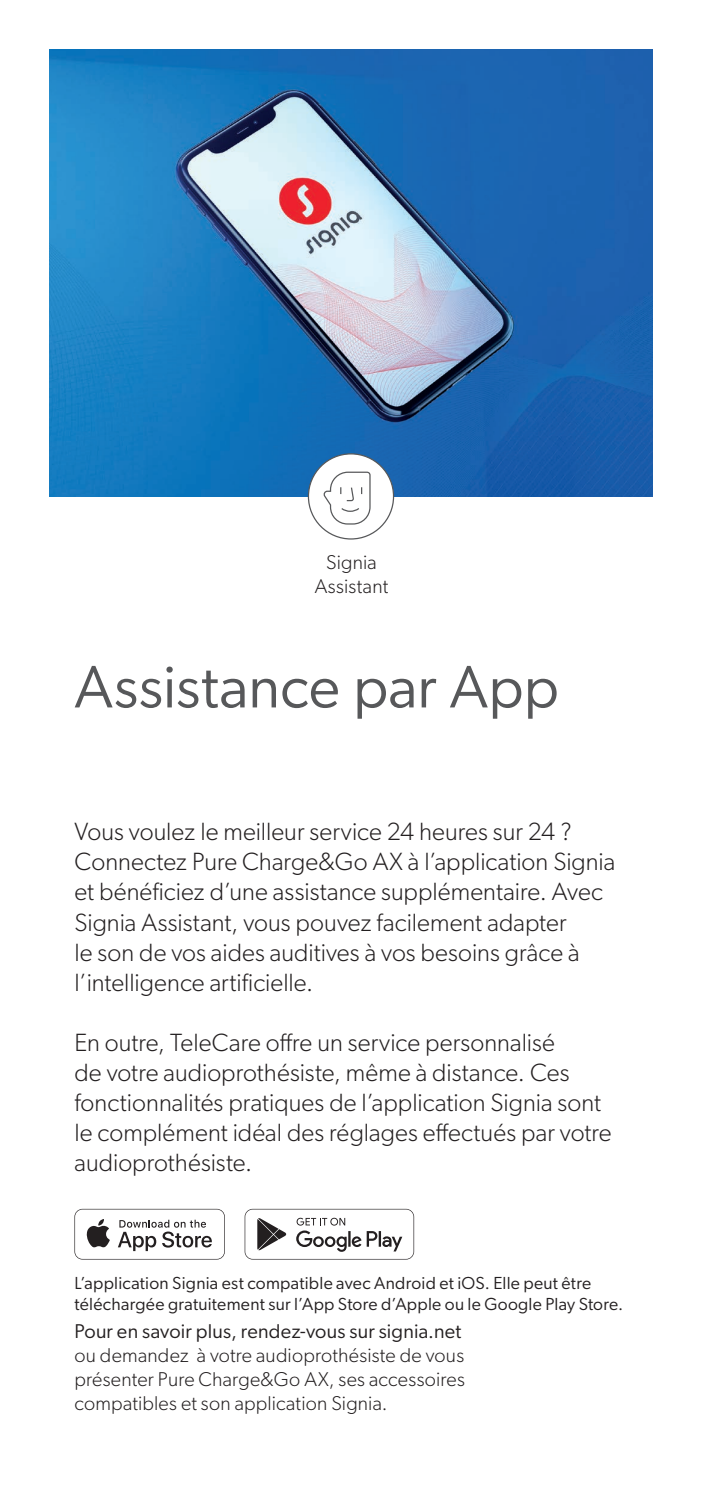
<style>
.page{position:relative;width:702px;height:1489px;background:#fff}
.page>*{position:absolute;margin:0;border:0;box-sizing:border-box;transform-origin:0 0}
.t1{font:60px "Gibson";letter-spacing:.005em;color:#57585a}
.t2{font:300 25px/30px "Gibson";letter-spacing:.005em;color:#231f20}
.t3{font:300 20px/24px "Gibson";letter-spacing:.01em;color:#231f20;text-align:center}
.t4{font:20px "Gibson";letter-spacing:.01em;color:#231f20}
.t5{font:17.5px/21px "Gibson";letter-spacing:.015em;color:#231f20}
</style>
<div class="page">
<img style="left:50px;top:50px;width:602px;height:446px">
<div style="left:308px;top:454px;width:85px;height:85px;background:#fff;border-radius:50%"></div>
<svg style="left:323px;top:471px;width:48px;height:54px"></svg>
<svg style="left:74px;top:1208px;width:151px;height:51px"></svg>
<svg style="left:245px;top:1208px;width:169px;height:51px"></svg>
<p class="t3" style="left:315px;top:549px;width:75px">Signia<br>Assistant</p>
<h1 class="t1" style="left:74px;top:650px;width:486px">Assistance par App</h1>
<p class="t2" style="left:74px;top:816px;width:542px">Vous voulez le meilleur service 24 heures sur 24 ?<br>Connectez Pure Charge&amp;Go AX à l’application Signia et bénéficiez d’une assistance supplémentaire. Avec Signia Assistant, vous pouvez facilement adapter<br>le son de vos aides auditives à vos besoins grâce à l’intelligence artificielle.</p>
<p class="t2" style="left:74px;top:1026px;width:538px">En outre, TeleCare offre un service personnalisé<br>de votre audioprothésiste, même à distance. Ces fonctionnalités pratiques de l’application Signia sont le complément idéal des réglages effectués par votre audioprothésiste.</p>
<p class="t5" style="left:74px;top:1271px;width:550px">L’application Signia est compatible avec Android et iOS. Elle peut être téléchargée gratuitement sur l’App Store d’Apple ou le Google Play Store.</p>
<p class="t4" style="left:74px;top:1319px;width:388px">Pour en savoir plus, rendez-vous sur signia.net</p>
<p class="t3" style="left:74px;top:1343px;width:392px;text-align:justify">ou demandez à votre audioprothésiste de vous présenter Pure Charge&amp;Go AX, ses accessoires compatibles et son application Signia.</p>
</div>
